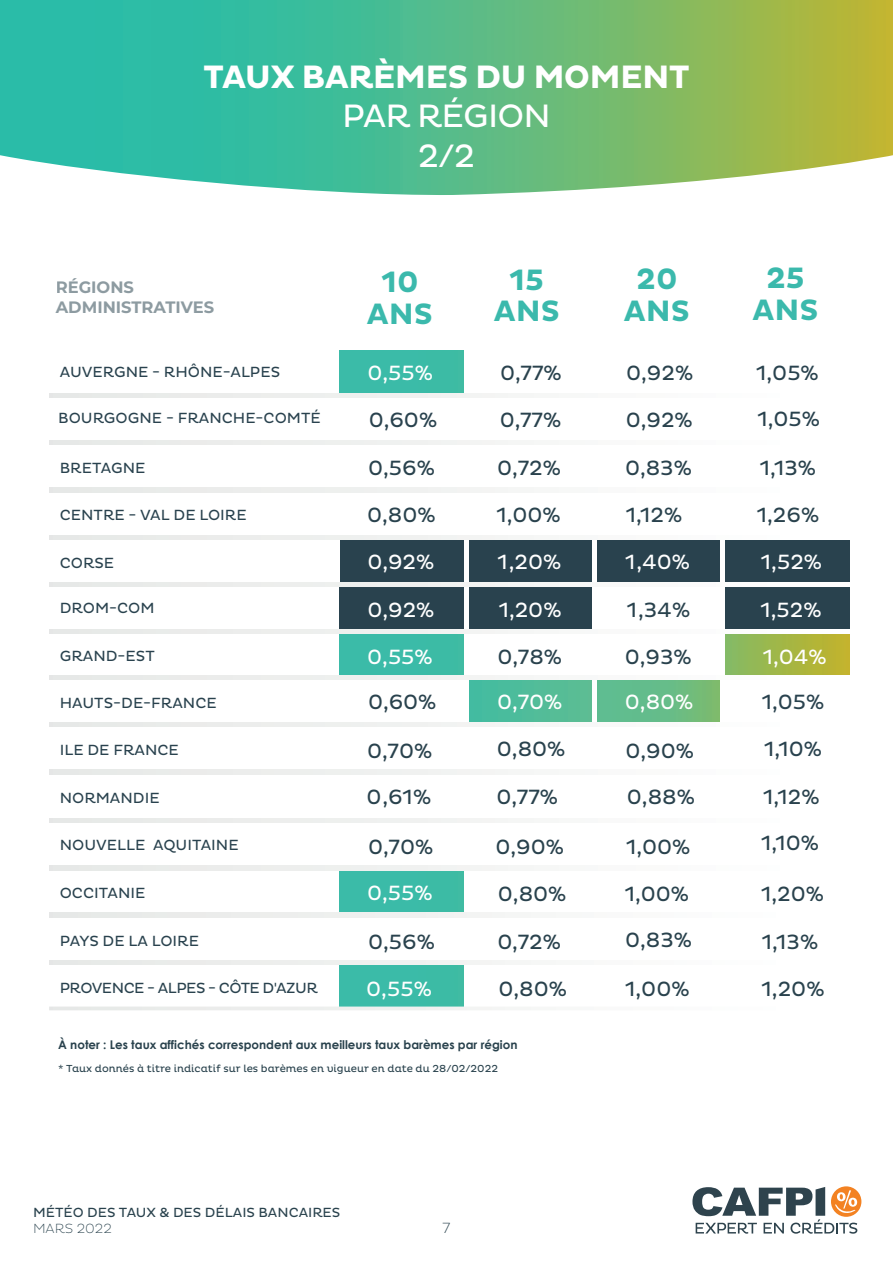
<style>
.page{position:relative;width:893px;height:1263px;background:#fff}
.page>*{position:absolute;margin:0;border:0;box-sizing:border-box;transform-origin:0 0}
.t1{font:700 33px "Pluto";letter-spacing:-.025em;color:#fff}
.t2{font:33px/39.6px "Pluto";letter-spacing:-.025em;color:#fff;text-align:center}
.t3{font:700 30px/31.5px "Pluto";color:#3bb9ac;text-align:center}
.t4{font:21px "Pluto";color:#29424d}
.t5{font:21px "Pluto";color:#fff}
.t6{font:21px/45.9px "Pluto";color:#29424e}
.t7{font:700 16.5px/19.8px "Montserrat";color:#8d9ba1}
.t8{font:15px "Pluto";color:#29424e}
.t9{font:15px "Pluto";letter-spacing:-.035em;color:#29424e}
.t10{font:200 15px "Pluto";color:#29424d}
.t11{font:13.5px "Pluto";color:#29424d}
.t12{font:200 13.5px "Pluto";color:#29424d}
.t13{font:700 12px "Century Gothic";color:#29424d}
.t14{font:10.35px "Pluto";color:#29424d}
</style>
<div class="page">
<svg style="left:0;top:0;width:893px;height:195px;background:#69bf89"></svg>
<svg style="left:469px;top:680px;width:251px;height:42px;background:#5cbc90"></svg>
<div style="left:340px;top:539px;width:509px;height:43px;background:#29424e"></div>
<div style="left:340px;top:964px;width:509px;height:43px;background:#3bbba8"></div>
<div style="left:468px;top:963px;width:385px;height:45px;background:#fff"></div>
<div style="left:340px;top:870px;width:509px;height:42px;background:#3bbba8"></div>
<div style="left:340px;top:350px;width:509px;height:43px;background:#3bbba8"></div>
<div style="left:466px;top:868px;width:386px;height:45px;background:#fff"></div>
<div style="left:468px;top:347px;width:384px;height:46px;background:#fff"></div>
<svg style="left:340px;top:634px;width:509px;height:41px;background:#6fb876"></svg>
<div style="left:468px;top:629px;width:255px;height:47px;background:#fff"></div>
<div style="left:340px;top:587px;width:124px;height:43px;background:#29424e"></div>
<div style="left:725px;top:586px;width:124px;height:43px;background:#29424e"></div>
<div style="left:468px;top:587px;width:125px;height:42px;background:#29424e"></div>
<div style="left:464px;top:260px;width:5px;height:799px;background:#fff"></div>
<hr style="left:593px;top:260px;width:4px;height:799px;background:#fff">
<hr style="left:721px;top:260px;width:4px;height:799px;background:#fff">
<div style="left:50px;top:393px;width:458px;height:5px;background:#edeeed"></div>
<hr style="left:50px;top:441px;width:458px;height:4px;background:#edeeed">
<svg style="left:50px;top:582px;width:799px;height:5px"></svg>
<hr style="left:50px;top:488px;width:458px;height:4px;background:#edeeed">
<hr style="left:50px;top:535px;width:458px;height:4px;background:#edeeed">
<hr style="left:50px;top:630px;width:458px;height:4px;background:#edeeed">
<div style="left:50px;top:675px;width:458px;height:5px;background:#edeeed"></div>
<div style="left:50px;top:818px;width:458px;height:5px;background:#edeeed"></div>
<div style="left:50px;top:722px;width:458px;height:5px;background:#edeeed"></div>
<hr style="left:50px;top:770px;width:458px;height:4px;background:#edeeed">
<hr style="left:50px;top:866px;width:458px;height:4px;background:#edeeed">
<svg style="left:49px;top:1006px;width:456px;height:4px"></svg>
<hr style="left:49px;top:913px;width:456px;height:4px;background:#edeeed">
<hr style="left:49px;top:960px;width:456px;height:4px;background:#edeeed">
<div style="left:831px;top:1186px;width:30px;height:31px;background:#f38222;border-radius:50%"></div>
<svg style="left:692px;top:1187px;width:165px;height:47px"></svg>
<h1 class="t1" style="left:203px;top:58px;width:488px">TAUX BARÈMES DU MOMENT</h1>
<h1 class="t2" style="left:342px;top:97px;width:210px">PAR RÉGION<br>2/2</h1>
<p class="t7" style="left:56px;top:276px;width:160px">RÉGIONS<br>ADMINISTRATIVES</p>
<h2 class="t3" style="left:367px;top:267px;width:68px">10<br>ANS</h2>
<h2 class="t3" style="left:494px;top:265px;width:68px">15<br>ANS</h2>
<h2 class="t3" style="left:624px;top:264px;width:68px">20<br>ANS</h2>
<h2 class="t3" style="left:752px;top:263px;width:68px">25<br>ANS</h2>
<p class="t8" style="left:60px;top:363px;width:222px">AUVERGNE - RHÔNE-ALPES</p>
<p class="t8" style="left:58px;top:410px;width:264px">BOURGOGNE - FRANCHE-COMTÉ</p>
<p class="t8" style="left:60px;top:459px;width:87px">BRETAGNE</p>
<p class="t8" style="left:60px;top:507px;width:188px">CENTRE - VAL DE LOIRE</p>
<p class="t8" style="left:60px;top:554px;width:56px">CORSE</p>
<p class="t4" style="left:500px;top:361px;width:63px">0,77%</p>
<p class="t4" style="left:626px;top:361px;width:68px">0,92%</p>
<p class="t6" style="left:756px;top:350px;width:65px">1,05%<br>1,05%</p>
<p class="t4" style="left:497px;top:455px;width:65px">0,72%</p>
<p class="t4" style="left:625px;top:455px;width:68px">0,83%</p>
<p class="t4" style="left:760px;top:455px;width:58px">1,13%</p>
<p class="t4" style="left:496px;top:503px;width:66px">1,00%</p>
<p class="t4" style="left:626px;top:503px;width:58px">1,12%</p>
<p class="t4" style="left:757px;top:503px;width:64px">1,26%</p>
<p class="t5" style="left:368px;top:361px;width:67px">0,55%</p>
<p class="t6" style="left:369px;top:397px;width:70px">0,60%</p>
<p class="t4" style="left:368px;top:455px;width:68px">0,56%</p>
<p class="t4" style="left:500px;top:408px;width:63px">0,77%</p>
<p class="t4" style="left:626px;top:408px;width:68px">0,92%</p>
<p class="t4" style="left:367px;top:503px;width:70px">0,80%</p>
<p class="t5" style="left:367px;top:550px;width:68px">0,92%</p>
<p class="t5" style="left:498px;top:550px;width:65px">1,20%</p>
<p class="t5" style="left:625px;top:550px;width:66px">1,40%</p>
<p class="t5" style="left:761px;top:550px;width:63px">1,52%</p>
<p class="t8" style="left:60px;top:600px;width:96px">DROM-COM</p>
<p class="t5" style="left:367px;top:598px;width:68px">0,92%</p>
<p class="t5" style="left:499px;top:598px;width:64px">1,20%</p>
<p class="t4" style="left:627px;top:598px;width:65px">1,34%</p>
<p class="t5" style="left:760px;top:598px;width:63px">1,52%</p>
<p class="t8" style="left:60px;top:647px;width:97px">GRAND-EST</p>
<p class="t8" style="left:60px;top:694px;width:159px">HAUTS-DE-FRANCE</p>
<p class="t8" style="left:60px;top:742px;width:121px">ILE DE FRANCE</p>
<p class="t8" style="left:60px;top:789px;width:102px">NORMANDIE</p>
<p class="t8" style="left:60px;top:837px;width:181px">NOUVELLE AQUITAINE</p>
<p class="t8" style="left:60px;top:884px;width:87px">OCCITANIE</p>
<p class="t5" style="left:367px;top:645px;width:67px">0,55%</p>
<p class="t4" style="left:368px;top:690px;width:70px">0,60%</p>
<p class="t4" style="left:367px;top:738px;width:67px">0,70%</p>
<p class="t4" style="left:366px;top:784px;width:66px">0,61%</p>
<p class="t4" style="left:368px;top:835px;width:67px">0,70%</p>
<p class="t5" style="left:367px;top:881px;width:67px">0,55%</p>
<p class="t8" style="left:60px;top:933px;width:141px">PAYS DE LA LOIRE</p>
<p class="t4" style="left:368px;top:930px;width:68px">0,56%</p>
<p class="t9" style="left:60px;top:979px;width:260px">PROVENCE - ALPES - CÔTE D'AZUR</p>
<p class="t5" style="left:366px;top:977px;width:67px">0,55%</p>
<p class="t4" style="left:497px;top:645px;width:66px">0,78%</p>
<p class="t4" style="left:625px;top:645px;width:68px">0,93%</p>
<p class="t5" style="left:763px;top:645px;width:65px">1,04%</p>
<p class="t5" style="left:497px;top:690px;width:67px">0,70%</p>
<p class="t5" style="left:625px;top:690px;width:70px">0,80%</p>
<p class="t6" style="left:762px;top:679px;width:64px">1,05%</p>
<p class="t4" style="left:497px;top:737px;width:70px">0,80%</p>
<p class="t4" style="left:625px;top:738px;width:70px">0,90%</p>
<p class="t6" style="left:764px;top:726px;width:59px">1,10%</p>
<p class="t4" style="left:627px;top:784px;width:69px">0,88%</p>
<p class="t4" style="left:763px;top:784px;width:58px">1,12%</p>
<p class="t4" style="left:495px;top:835px;width:70px">0,90%</p>
<p class="t4" style="left:761px;top:831px;width:59px">1,10%</p>
<p class="t4" style="left:498px;top:882px;width:70px">0,80%</p>
<p class="t4" style="left:625px;top:882px;width:66px">1,00%</p>
<p class="t4" style="left:497px;top:930px;width:65px">0,72%</p>
<p class="t4" style="left:625px;top:928px;width:68px">0,83%</p>
<p class="t4" style="left:498px;top:977px;width:70px">0,80%</p>
<p class="t4" style="left:625px;top:977px;width:66px">1,00%</p>
<p class="t4" style="left:496px;top:784px;width:63px">0,77%</p>
<p class="t4" style="left:626px;top:835px;width:66px">1,00%</p>
<p class="t4" style="left:761px;top:882px;width:64px">1,20%</p>
<p class="t4" style="left:762px;top:930px;width:58px">1,13%</p>
<p class="t4" style="left:762px;top:977px;width:64px">1,20%</p>
<p class="t13" style="left:58px;top:1036px;width:461px">À noter : Les taux affichés correspondent aux meilleurs taux barèmes par région</p>
<p class="t14" style="left:58px;top:1063px;width:441px">* Taux donnés à titre indicatif sur les barèmes en vigueur en date du 28/02/2022</p>
<p class="t11" style="left:33px;top:1204px;width:309px">MÉTÉO DES TAUX &amp; DES DÉLAIS BANCAIRES</p>
<p class="t12" style="left:33px;top:1220px;width:80px">MARS 2022</p>
<p class="t10" style="left:443px;top:1219px;width:9px">7</p>
</div>
